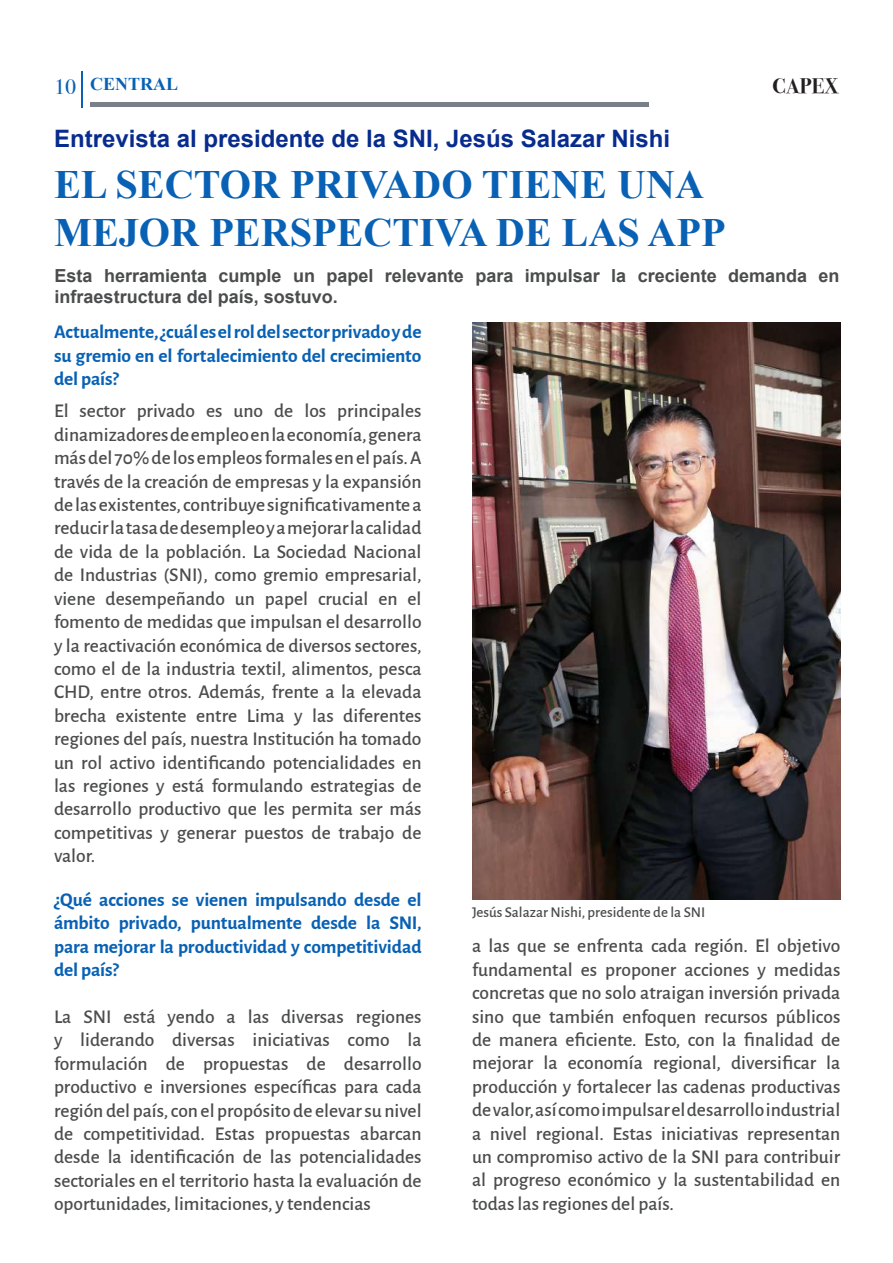
<style>
.page{position:relative;width:893px;height:1263px;background:#fff}
.page>*{position:absolute;margin:0;border:0;box-sizing:border-box;transform-origin:0 0}
.t1{font:700 40.2px/48px "Times New Roman";color:#0861b4}
.t2{font:700 24px "Arial";color:#082c8e}
.t3{font:700 21px "Bodoni Svty Two ITCTT";color:#231f20}
.t4{font:500 19.5px/23.4px "Alegreya Sans";color:#4b4c4d;text-align:justify}
.t5{font:700 19.5px/23.4px "Alegreya Sans";letter-spacing:-.01em;color:#0861b4;text-align:justify}
.t6{font:700 18px/21.6px "Arial";color:#4b4c4d}
.t7{font:700 18px "Times New Roman";color:#0861b4}
.t8{font:500 15px "Alegreya Sans";color:#4b4c4d}
.s1{font-family:"Bodoni Svty Two ITCTT";font-weight:400;font-size:21px}
</style>
<div class="page">
<hr style="left:90px;top:103px;width:558px;height:4px;background:#7a8087">
<hr style="left:81px;top:71px;width:2px;height:36px;background:#0861b4">
<img style="left:472px;top:323px;width:368px;height:576px">
<p class="t7" style="left:54px;top:72px;width:126px"><span class="s1">10</span> CENTRAL</p>
<p class="t3" style="left:772px;top:68px;width:68px">CAPEX</p>
<p class="t2" style="left:54px;top:123px;width:618px">Entrevista al presidente de la SNI, Jesús Salazar Nishi</p>
<h1 class="t1" style="left:54px;top:160px;width:673px">EL SECTOR PRIVADO TIENE UNA<br>MEJOR PERSPECTIVA DE LAS APP</h1>
<p class="t6" style="left:55px;top:265px;width:786px">Esta herramienta cumple un papel relevante para impulsar la creciente demanda en infraestructura del país, sostuvo.</p>
<p class="t5" style="left:54px;top:319px;width:369px">Actualmente, ¿cuál es el rol del sector privado y de su gremio en el fortalecimiento del crecimiento del país?</p>
<p class="t4" style="left:54px;top:398px;width:369px">El sector privado es uno de los principales dinamizadores de empleo en la economía, genera más del 70% de los empleos formales en el país. A través de la creación de empresas y la expansión de las existentes, contribuye significativamente a reducir la tasa de desempleo y a mejorar la calidad de vida de la población. La Sociedad Nacional de Industrias (SNI), como gremio empresarial, viene desempeñando un papel crucial en el fomento de medidas que impulsan el desarrollo y la reactivación económica de diversos sectores, como el de la industria textil, alimentos, pesca CHD, entre otros. Además, frente a la elevada brecha existente entre Lima y las diferentes regiones del país, nuestra Institución ha tomado un rol activo identificando potencialidades en las regiones y está formulando estrategias de desarrollo productivo que les permita ser más competitivas y generar puestos de trabajo de valor.</p>
<p class="t5" style="left:54px;top:886px;width:369px">¿Qué acciones se vienen impulsando desde el ámbito privado, puntualmente desde la SNI, para mejorar la productividad y competitividad del país?</p>
<p class="t4" style="left:54px;top:1004px;width:369px">La SNI está yendo a las diversas regiones y liderando diversas iniciativas como la formulación de propuestas de desarrollo productivo e inversiones específicas para cada región del país, con el propósito de elevar su nivel de competitividad. Estas propuestas abarcan desde la identificación de las potencialidades sectoriales en el territorio hasta la evaluación de oportunidades, limitaciones, y tendencias</p>
<p class="t8" style="left:472px;top:901px;width:235px">Jesús Salazar Nishi, presidente de la SNI</p>
<p class="t4" style="left:472px;top:933px;width:370px">a las que se enfrenta cada región. El objetivo fundamental es proponer acciones y medidas concretas que no solo atraigan inversión privada sino que también enfoquen recursos públicos de manera eficiente. Esto, con la finalidad de mejorar la economía regional, diversificar la producción y fortalecer las cadenas productivas de valor, así como impulsar el desarrollo industrial a nivel regional. Estas iniciativas representan un compromiso activo de la SNI para contribuir al progreso económico y la sustentabilidad en todas las regiones del país.</p>
</div>
